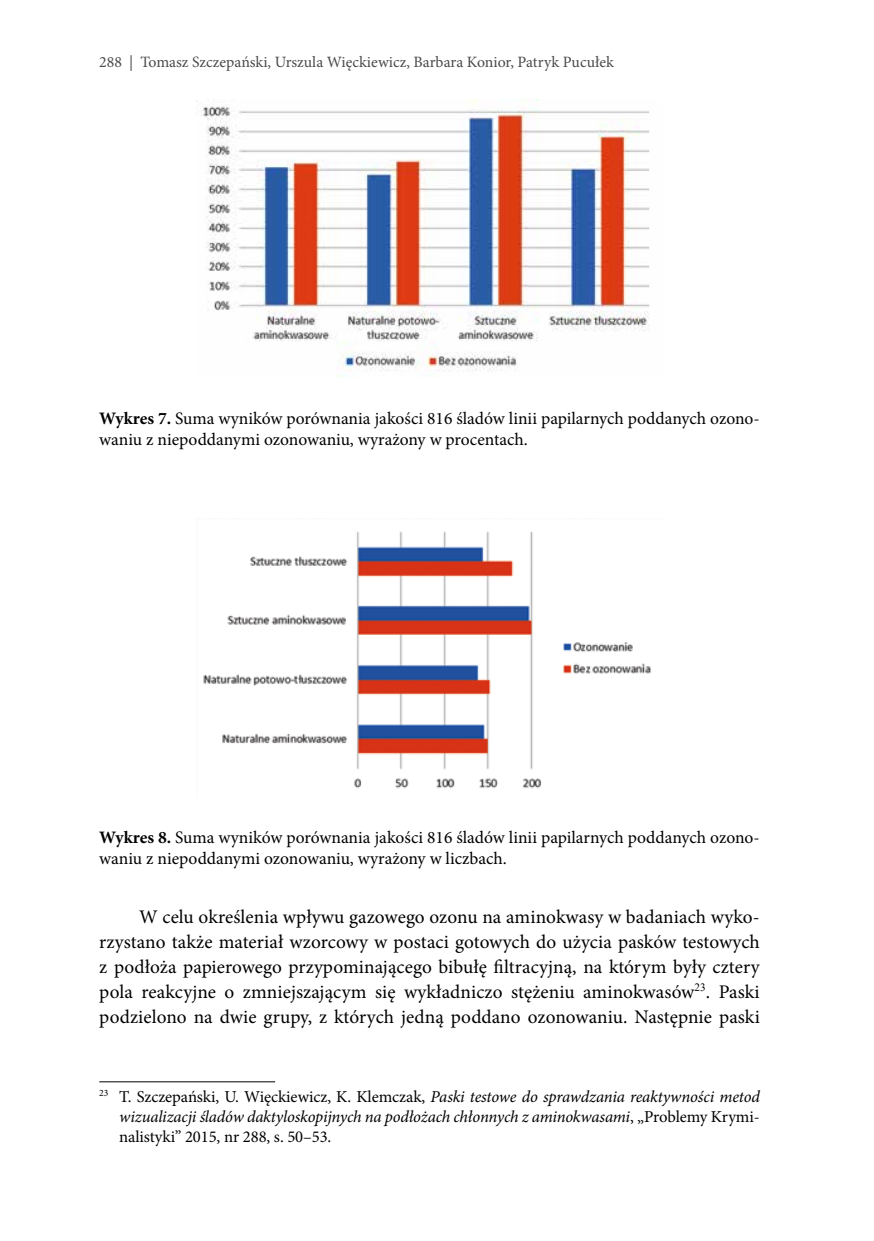
<style>
.page{position:relative;width:874px;height:1241px;background:#fff}
.page>*{position:absolute;margin:0;border:0;box-sizing:border-box;transform-origin:0 0}
.t1{font:19.25px/24.8px "Minion Pro";color:#000;text-align:justify}
.t2{font:17.5px/21px "Minion Pro";color:#000}
.t3{font:italic 16.62px/19.9px "Minion Pro";letter-spacing:-.015em;color:#000;text-align:justify}
.t4{font:15.75px "Minion Pro";color:#4a4a49}
.s1{font-weight:700}
.s2{font-style:normal}
</style>
<div class="page">
<img style="left:196px;top:99px;width:454px;height:278px">
<img style="left:203px;top:531px;width:448px;height:258px">
<hr style="left:99px;top:1081px;width:176px;height:1px;background:#000">
<p class="t4" style="left:99px;top:52px;width:516px">288 | Tomasz Szczepański, Urszula Więckiewicz, Barbara Konior, Patryk Pucułek</p>
<p class="t2" style="left:99px;top:407px;width:661px"><span class="s1">Wykres 7.</span> Suma wyników porównania jakości 816 śladów linii papilarnych poddanych ozono&shy;waniu z niepoddanymi ozonowaniu, wyrażony w procentach.</p>
<p class="t2" style="left:99px;top:826px;width:661px"><span class="s1">Wykres 8.</span> Suma wyników porównania jakości 816 śladów linii papilarnych poddanych ozono&shy;waniu z niepoddanymi ozonowaniu, wyrażony w liczbach.</p>
<p class="t1" style="left:99px;top:904px;width:661px;text-indent:40px">W celu określenia wpływu gazowego ozonu na aminokwasy w badaniach wyko&shy;rzystano także materiał wzorcowy w postaci gotowych do użycia pasków testowych z podłoża papierowego przypominającego bibułę filtracyjną, na którym były cztery pola reakcyjne o zmniejszającym się wykładniczo stężeniu aminokwasów<sup>23</sup>. Paski podzielono na dwie grupy, z których jedną poddano ozonowaniu. Następnie paski</p>
<p class="t3" style="left:119px;top:1086px;width:641px;text-indent:-20px"><sup>23</sup> <span class="s2">T. Szczepański, U. Więckiewicz, K. Klemczak,</span> Paski testowe do sprawdzania reaktywności metod wizualizacji śladów daktyloskopijnych na podłożach chłonnych z aminokwasami<span class="s2">, „Problemy Krymi&shy;nalistyki” 2015, nr 288, s. 50–53.</span></p>
</div>
